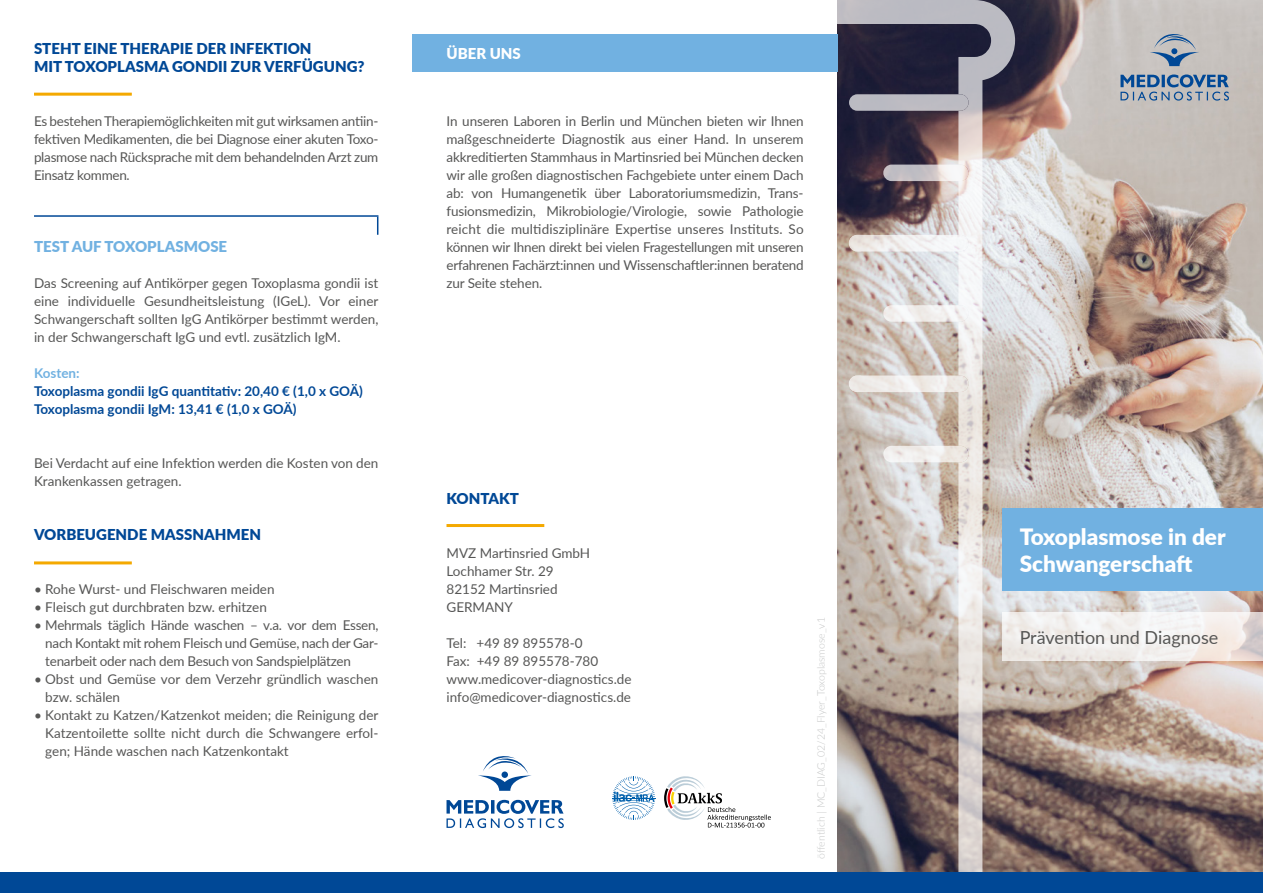
<style>
.page{position:relative;width:1263px;height:893px;background:#fff}
.page>*{position:absolute;margin:0;border:0;box-sizing:border-box;transform-origin:0 0}
.t1{font:900 22.5px "Lato";color:#fff}
.t2{font:18px "Lato";color:#565655}
.Zwiti{font:900 15px "Lato";color:#004896}
.Zwiti-2{font:900 15px "Lato";color:#71b1e1}
.Zwiti-3{font:900 15px "Lato";color:#fff}
.Fließtext{font:13.5px/18px "Lato";letter-spacing:-.01em;color:#565655;text-align:justify}
.t3{font:700 13.5px/18px "Lato";color:#004896}
.t4{font:700 13.5px "Lato";color:#71b1e1}
.Fließtext-2{font:300 10.5px "Lato";color:#c5c6c6}
</style>
<div class="page">
<img style="left:1015px;top:0;width:248px;height:873px">
<hr style="left:34px;top:215px;width:344px;height:2px;background:#004896">
<svg style="left:377px;top:217px;width:1px;height:18px"></svg>
<svg style="left:478px;top:756px;width:53px;height:35px"></svg>
<svg style="left:446px;top:800px;width:118px;height:28px"></svg>
<svg style="left:1015px;top:612px;width:248px;height:49px;fill:#f3eeec"></svg>
<div style="left:1003px;top:508px;width:260px;height:83px;background:#71b1e1"></div>
<div style="left:412px;top:34px;width:426px;height:38px;background:#71b1e1"></div>
<svg style="left:1149px;top:33px;width:50px;height:33px"></svg>
<svg style="left:1120px;top:74px;width:109px;height:27px"></svg>
<svg style="left:828px;top:0;width:187px;height:873px"></svg>
<div style="left:849px;top:94px;width:119px;height:17px;background:#bcbbc2;border-radius:8px"></div>
<svg style="left:883px;top:165px;width:85px;height:16px"></svg>
<svg style="left:849px;top:235px;width:5px;height:16px"></svg>
<div style="left:883px;top:305px;width:85px;height:17px;background:#f2f0ef;border-radius:8px"></div>
<svg style="left:849px;top:375px;width:5px;height:17px"></svg>
<svg style="left:883px;top:446px;width:85px;height:16px"></svg>
<svg style="left:849px;top:235px;width:119px;height:16px;fill:#f2f0f1"></svg>
<svg style="left:849px;top:375px;width:119px;height:17px;fill:#eeebe7"></svg>
<div style="left:0;top:873px;width:1263px;height:20px;background:#004896"></div>
<hr style="left:34px;top:93px;width:98px;height:3px;background:#f4a900">
<hr style="left:34px;top:561px;width:98px;height:3px;background:#f4a900">
<hr style="left:446px;top:524px;width:98px;height:3px;background:#f4a900">
<svg style="left:664px;top:776px;width:107px;height:51px"></svg>
<svg style="left:612px;top:776px;width:43px;height:44px"></svg>
<p class="Zwiti" style="left:34px;top:37px;width:279px">STEHT EINE THERAPIE DER INFEKTION</p>
<p class="Zwiti" style="left:34px;top:55px;width:332px">MIT TOXOPLASMA GONDII ZUR VERFÜGUNG?</p>
<p class="Fließtext" style="left:34px;top:112px;width:346px">Es bestehen Therapiemöglichkeiten mit gut wirksamen antiin&shy;fektiven Medikamenten, die bei Diagnose einer akuten Toxo&shy;plasmose nach Rücksprache mit dem behandelnden Arzt zum Einsatz kommen.</p>
<p class="Zwiti-2" style="left:34px;top:235px;width:195px">TEST AUF TOXOPLASMOSE</p>
<p class="Fließtext" style="left:34px;top:274px;width:346px">Das Screening auf Antikörper gegen Toxoplasma gondii ist eine individuelle Gesundheitsleistung (IGeL). Vor einer Schwangerschaft sollten IgG Antikörper bestimmt werden, in der Schwangerschaft IgG und evtl. zusätzlich IgM.</p>
<p class="t4" style="left:34px;top:363px;width:47px">Kosten:</p>
<p class="t3" style="left:34px;top:381px;width:330px">Toxoplasma gondii IgG quantitativ: 20,40 € (1,0 x GOÄ)<br>Toxoplasma gondii IgM: 13,41 € (1,0 x GOÄ)</p>
<p class="Fließtext" style="left:34px;top:454px;width:346px">Bei Verdacht auf eine Infektion werden die Kosten von den<br>Krankenkassen getragen.</p>
<p class="Zwiti" style="left:34px;top:523px;width:229px">VORBEUGENDE MASSNAHMEN</p>
<p class="Fließtext" style="left:34px;top:580px;width:242px">• Rohe Wurst- und Fleischwaren meiden</p>
<p class="Fließtext" style="left:34px;top:598px;width:234px">• Fleisch gut durchbraten bzw. erhitzen</p>
<p class="Fließtext" style="left:45px;top:616px;width:335px;text-indent:-11px">• Mehrmals täglich Hände waschen – v.a. vor dem Essen, nach Kontakt mit rohem Fleisch und Gemüse, nach der Gar&shy;tenarbeit oder nach dem Besuch von Sandspielplätzen</p>
<p class="Fließtext" style="left:45px;top:670px;width:335px;text-indent:-11px">• Obst und Gemüse vor dem Verzehr gründlich waschen bzw. schälen</p>
<p class="Fließtext" style="left:45px;top:706px;width:335px;text-indent:-11px">• Kontakt zu Katzen/Katzenkot meiden; die Reinigung der Katzentoilette sollte nicht durch die Schwangere erfol&shy;gen; Hände waschen nach Katzenkontakt</p>
<p class="Zwiti-3" style="left:446px;top:42px;width:76px">ÜBER UNS</p>
<p class="Fließtext" style="left:446px;top:112px;width:359px;text-align:left">In unseren Laboren in Berlin und München bieten wir Ihnen maßgeschneiderte Diagnostik aus einer Hand. In unserem akkreditierten Stammhaus in Martinsried bei München decken wir alle großen diagnostischen Fachgebiete unter einem Dach ab: von Humangenetik über Laboratoriumsmedizin, Trans&shy;fusionsmedizin, Mikrobiologie/Virologie, sowie Pathologie reicht die multidisziplinäre Expertise unseres Instituts. So können wir Ihnen direkt bei vielen Fragestellungen mit unseren erfahrenen Fachärzt:innen und Wissenschaftler:innen beratend zur Seite stehen.</p>
<p class="Zwiti" style="left:446px;top:487px;width:74px">KONTAKT</p>
<p class="Fließtext" style="left:446px;top:544px;width:145px">MVZ Martinsried GmbH</p>
<p class="Fließtext" style="left:446px;top:562px;width:109px">Lochhamer Str. 29</p>
<p class="Fließtext" style="left:446px;top:580px;width:113px">82152 Martinsried</p>
<p class="Fließtext" style="left:446px;top:598px;width:68px">GERMANY</p>
<p class="Fließtext" style="left:446px;top:634px;width:138px">Tel: +49 89 895578-0</p>
<p class="Fließtext" style="left:446px;top:652px;width:153px">Fax: +49 89 895578-780</p>
<p class="Fließtext" style="left:446px;top:670px;width:187px">www.medicover-diagnostics.de</p>
<p class="Fließtext" style="left:446px;top:688px;width:186px">info@medicover-diagnostics.de</p>
<p class="Fließtext-2" style="left:814px;top:859px;width:243px;rotate:-90deg">öffentlich | MC_DIAG_02/24_Flyer_Toxoplasmose_v1</p>
<p class="t1" style="left:1020px;top:520px;width:207px">Toxoplasmose in der</p>
<p class="t1" style="left:1020px;top:547px;width:174px">Schwangerschaft</p>
<p class="t2" style="left:1020px;top:624px;width:200px">Prävention und Diagnose</p>
</div>
